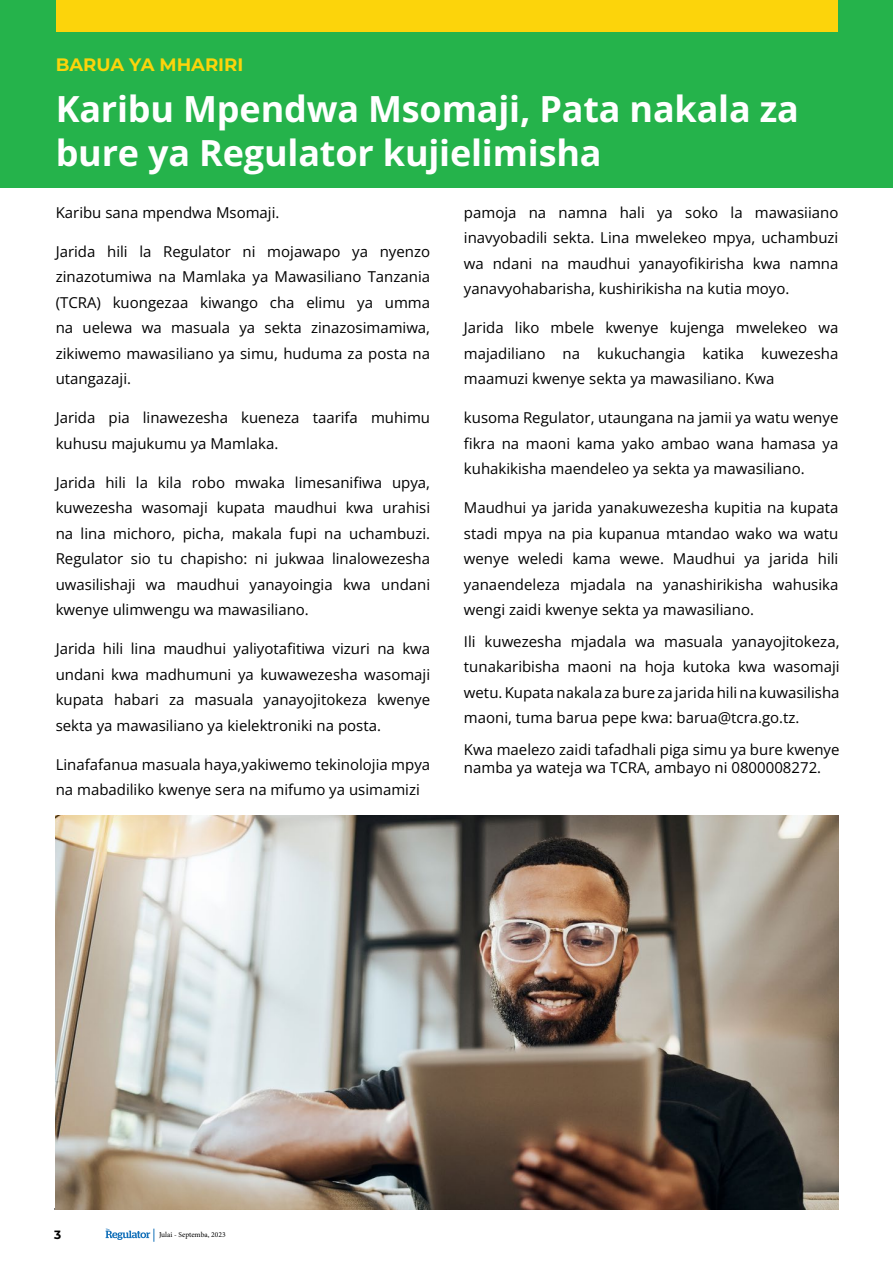
<style>
.page{position:relative;width:893px;height:1263px;background:#fff}
.page>*{position:absolute;margin:0;border:0;box-sizing:border-box;transform-origin:0 0}
.t1{font:700 36px/43.2px "Open Sans";letter-spacing:-.005em;color:#fff}
.t2{font:700 18px "Montserrat";color:#fcd40b}
.t3{font:15px/25.5px "Open Sans";color:#000;text-align:justify}
.t4{font:700 12px "Montserrat";color:#000}
.t5{font:7.5px "Minion Pro";color:#000}
</style>
<div class="page">
<hr style="left:54px;top:1209px;width:785px;height:1px;background:#000">
<svg style="left:106px;top:1228px;width:49px;height:14px"></svg>
<div style="left:0;top:31px;width:893px;height:157px;background:#25b34b"></div>
<div style="left:56px;top:0;width:783px;height:31px;background:#fcd40b"></div>
<div style="left:839px;top:0;width:54px;height:31px;background:#25b34b"></div>
<div style="left:0;top:0;width:56px;height:31px;background:#25b34b"></div>
<img style="left:56px;top:815px;width:783px;height:394px">
<p class="t2" style="left:56px;top:52px;width:189px">BARUA YA MHARIRI</p>
<h1 class="t1" style="left:56px;top:87px;width:745px">Karibu Mpendwa Msomaji, Pata nakala za bure ya Regulator kujielimisha</h1>
<p class="t3" style="left:56px;top:199px;width:225px">Karibu sana mpendwa Msomaji.</p>
<p class="t3" style="left:56px;top:238px;width:376px">Jarida hili la Regulator ni mojawapo ya nyenzo zinazotumiwa na Mamlaka ya Mawasiliano Tanzania (TCRA) kuongezaa kiwango cha elimu ya umma na uelewa wa masuala ya sekta zinazosimamiwa, zikiwemo mawasiliano ya simu, huduma za posta na utangazaji.</p>
<p class="t3" style="left:56px;top:404px;width:376px">Jarida pia linawezesha kueneza taarifa muhimu kuhusu majukumu ya Mamlaka.</p>
<p class="t3" style="left:56px;top:469px;width:376px">Jarida hili la kila robo mwaka limesanifiwa upya, kuwezesha wasomaji kupata maudhui kwa urahisi na lina michoro, picha, makala fupi na uchambuzi.<br>Regulator sio tu chapisho: ni jukwaa linalowezesha uwasilishaji wa maudhui yanayoingia kwa undani kwenye ulimwengu wa mawasiliano.</p>
<p class="t3" style="left:56px;top:635px;width:376px">Jarida hili lina maudhui yaliyotafitiwa vizuri na kwa undani kwa madhumuni ya kuwawezesha wasomaji kupata habari za masuala yanayojitokeza kwenye sekta ya mawasiliano ya kielektroniki na posta.</p>
<p class="t3" style="left:56px;top:751px;width:376px">Linafafanua masuala haya,yakiwemo tekinolojia mpya na mabadiliko kwenye sera na mifumo ya usimamizi</p>
<p class="t3" style="left:464px;top:199px;width:376px">pamoja na namna hali ya soko la mawasiiano inavyobadili sekta. Lina mwelekeo mpya, uchambuzi wa ndani na maudhui yanayofikirisha kwa namna yanavyohabarisha, kushirikisha na kutia moyo.</p>
<p class="t3" style="left:464px;top:314px;width:376px">Jarida liko mbele kwenye kujenga mwelekeo wa majadiliano na kukuchangia katika kuwezesha maamuzi kwenye sekta ya mawasiliano. Kwa</p>
<p class="t3" style="left:464px;top:404px;width:376px">kusoma Regulator, utaungana na jamii ya watu wenye fikra na maoni kama yako ambao wana hamasa ya kuhakikisha maendeleo ya sekta ya mawasiliano.</p>
<p class="t3" style="left:464px;top:494px;width:376px">Maudhui ya jarida yanakuwezesha kupitia na kupata stadi mpya na pia kupanua mtandao wako wa watu wenye weledi kama wewe. Maudhui ya jarida hili yanaendeleza mjadala na yanashirikisha wahusika wengi zaidi kwenye sekta ya mawasiliano.</p>
<p class="t3" style="left:464px;top:628px;width:377px">Ili kuwezesha mjadala wa masuala yanayojitokeza, tunakaribisha maoni na hoja kutoka kwa wasomaji wetu. Kupata nakala za bure za jarida hili na kuwasilisha maoni, tuma barua pepe kwa: barua@tcra.go.tz.</p>
<p class="t3" style="left:464px;top:740px;width:377px;line-height:18px">Kwa maelezo zaidi tafadhali piga simu ya bure kwenye namba ya wateja wa TCRA, ambayo ni 0800008272.</p>
<p class="t4" style="left:54px;top:1226px;width:9px">3</p>
<p class="t5" style="left:159px;top:1229px;width:68px">Julai - Septemba, 2023</p>
</div>
